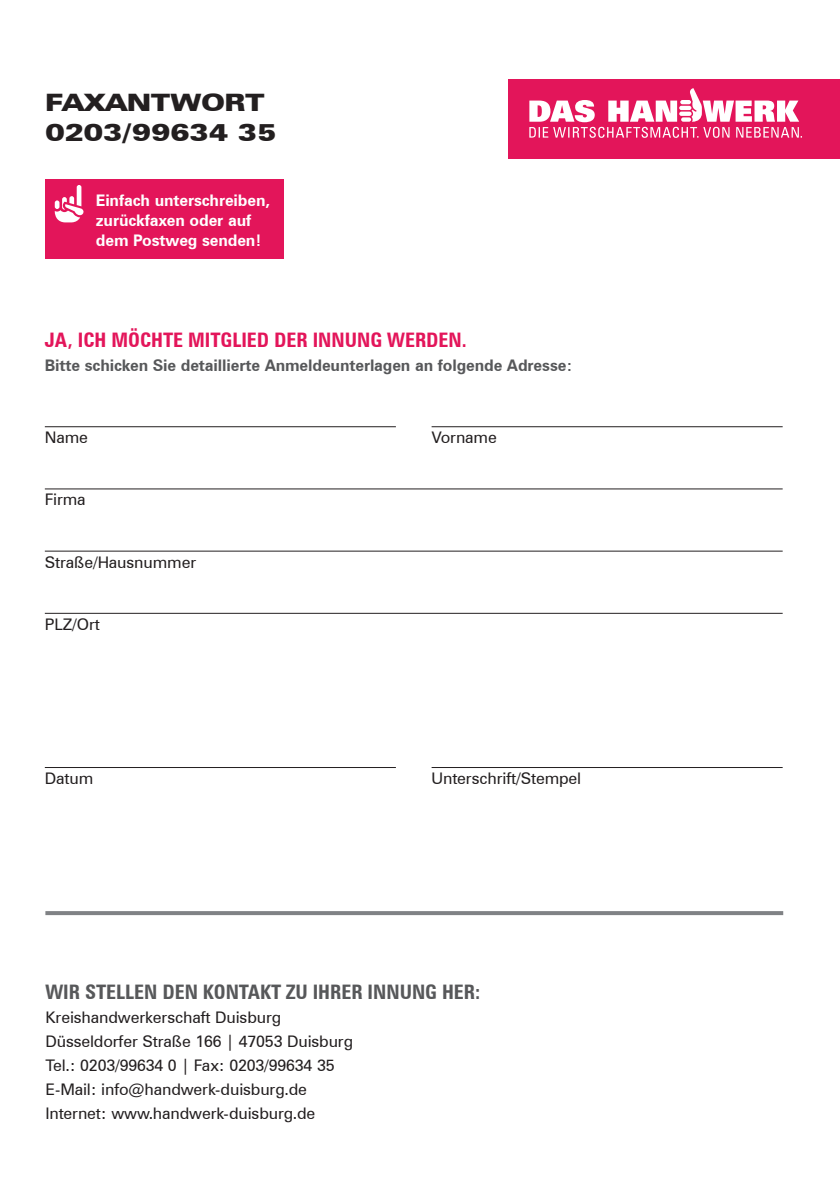
<style>
.page{position:relative;width:840px;height:1191px;background:#fff}
.page>*{position:absolute;margin:0;border:0;box-sizing:border-box;transform-origin:0 0}
.t1{font:900 expanded 24px/30px "Zurich BT";color:#231f20}
.t2{font:700 condensed 20px "Zurich BT";color:#57585a}
.t3{font:700 condensed 20px "Zurich BT";color:#e3155a}
.t4{font:16px/24px "Zurich BT";letter-spacing:-.01em;color:#231f20}
.t5{font:700 16px "Zurich BT";letter-spacing:-.01em;color:#57585a}
.t6{font:700 16px/20px "Zurich BT";letter-spacing:-.01em;color:#fff}
</style>
<div class="page">
<div style="left:508px;top:79px;width:331px;height:80px;background:#e3155a"></div>
<svg style="left:529px;top:88px;width:272px;height:50px"></svg>
<div style="left:45px;top:179px;width:238px;height:80px;background:#e3155a"></div>
<svg style="left:55px;top:185px;width:29px;height:37px"></svg>
<svg style="left:45px;top:911px;width:737px;height:4px;background:#838588"></svg>
<hr style="left:431px;top:426px;width:351px;height:1px;background:#231f20">
<hr style="left:45px;top:426px;width:350px;height:1px;background:#231f20">
<hr style="left:431px;top:767px;width:351px;height:1px;background:#231f20">
<hr style="left:45px;top:767px;width:350px;height:1px;background:#231f20">
<hr style="left:45px;top:488px;width:737px;height:1px;background:#231f20">
<hr style="left:45px;top:613px;width:737px;height:1px;background:#231f20">
<hr style="left:45px;top:551px;width:737px;height:1px;background:#231f20">
<h1 class="t1" style="left:45px;top:88px;width:232px">FAXANTWORT<br>0203/99634 35</h1>
<p class="t6" style="left:96px;top:190px;width:175px">Einfach unterschreiben, zurückfaxen oder auf dem Postweg senden!</p>
<p class="t3" style="left:45px;top:328px;width:423px">JA, ICH MÖCHTE MITGLIED DER INNUNG WERDEN.</p>
<p class="t5" style="left:45px;top:355px;width:529px">Bitte schicken Sie detaillierte Anmeldeunterlagen an folgende Adresse:</p>
<p class="t4" style="left:45px;top:425px;width:45px">Name</p>
<p class="t4" style="left:431px;top:425px;width:67px">Vorname</p>
<p class="t4" style="left:45px;top:487px;width:42px">Firma</p>
<p class="t4" style="left:45px;top:550px;width:153px">Straße/Hausnummer</p>
<p class="t4" style="left:45px;top:612px;width:57px">PLZ/Ort</p>
<p class="t4" style="left:45px;top:766px;width:50px">Datum</p>
<p class="t4" style="left:431px;top:766px;width:151px">Unterschrift/Stempel</p>
<p class="t2" style="left:45px;top:979px;width:436px">WIR STELLEN DEN KONTAKT ZU IHRER INNUNG HER:</p>
<p class="t4" style="left:45px;top:1005px;width:309px">Kreishandwerkerschaft Duisburg Düsseldorfer Straße 166 | 47053 Duisburg Tel.: 0203/99634 0 | Fax: 0203/99634 35<br>E-Mail: info@handwerk-duisburg.de Internet: www.handwerk-duisburg.de</p>
</div>
